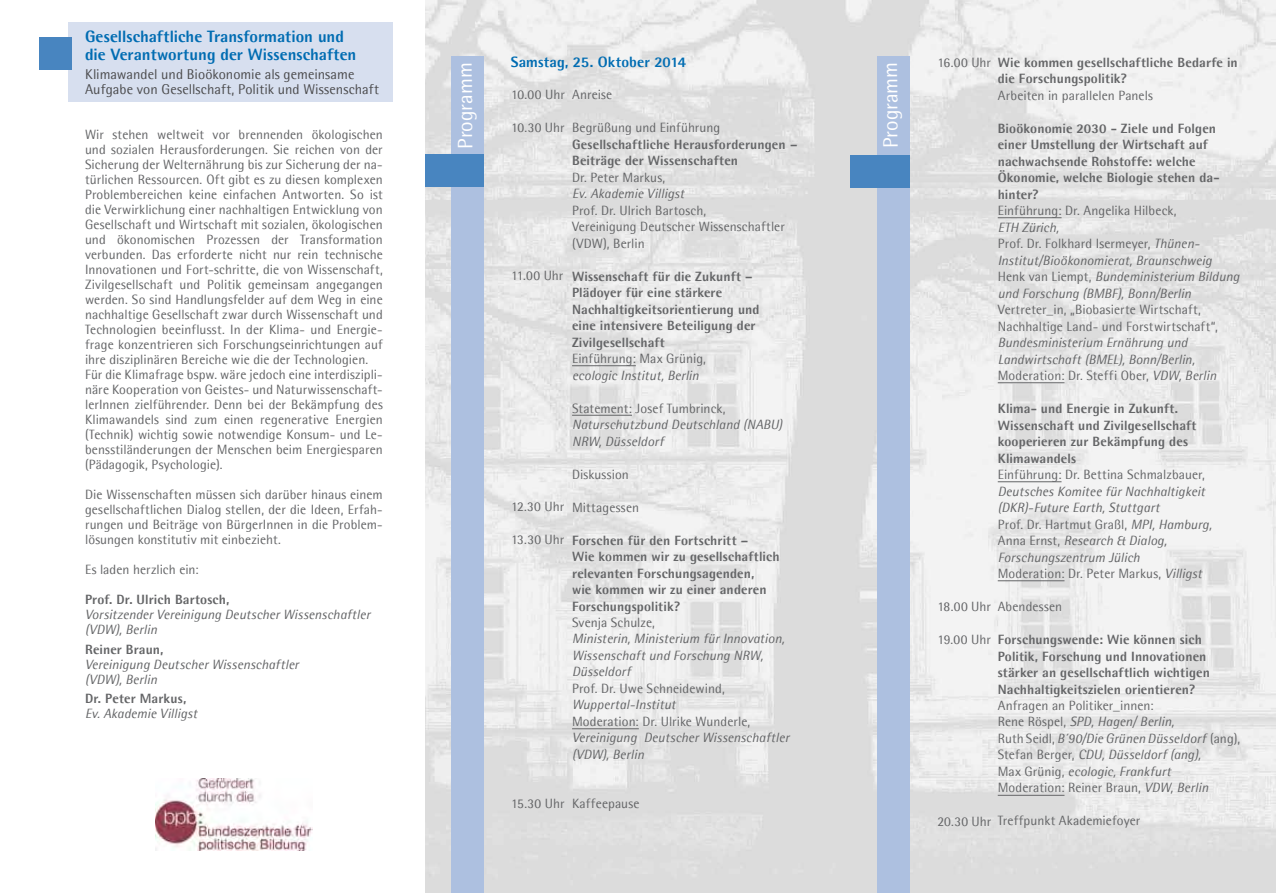
<style>
.page{position:relative;width:1276px;height:893px;background:#fff}
.page>*{position:absolute;margin:0;border:0;box-sizing:border-box;transform-origin:0 0}
.t1{font:21px "Agfa Rotis Semisans";letter-spacing:-.005em;color:#fff}
.t2{font:700 16.5px/18px "Agfa Rotis Semisans Ex";color:#006cb2}
.t3{font:700 15px "Agfa Rotis Semisans Ex";letter-spacing:.005em;color:#006cb2}
.t4{font:14.25px/15px "Agfa Rotis Semisans";letter-spacing:.005em;color:#4b4b4d}
.t5{font:13.5px/15px "Agfa Rotis Semisans";letter-spacing:.005em;color:#646567}
.t6{font:700 13.5px/16.5px "Agfa Rotis Semisans Ex";letter-spacing:.01em;color:#646567}
.t7{font:italic 13.5px/16.5px "Agfa Rotis Semisans";letter-spacing:.005em;color:#646567}
.s1{font-style:normal}
.s2{font-style:italic}
</style>
<div class="page">
<img style="left:425px;top:0;width:851px;height:893px">
<div style="left:68px;top:22px;width:324px;height:80px;background:#d7dfef"></div>
<div style="left:39px;top:37px;width:33px;height:33px;background:#4885c0"></div>
<div style="left:451px;top:56px;width:33px;height:837px;background:#adc0e0"></div>
<div style="left:877px;top:56px;width:32px;height:837px;background:#adc0e0"></div>
<div style="left:425px;top:154px;width:59px;height:33px;background:#4885c0"></div>
<div style="left:850px;top:155px;width:59px;height:33px;background:#4885c0"></div>
<hr style="left:572px;top:365px;width:64px;height:1px;background:#646567">
<hr style="left:572px;top:415px;width:60px;height:1px;background:#646567">
<hr style="left:572px;top:728px;width:67px;height:1px;background:#646567">
<hr style="left:997px;top:217px;width:64px;height:1px;background:#646567">
<hr style="left:997px;top:382px;width:67px;height:1px;background:#646567">
<hr style="left:997px;top:481px;width:64px;height:1px;background:#646567">
<hr style="left:997px;top:580px;width:67px;height:1px;background:#646567">
<hr style="left:997px;top:795px;width:67px;height:1px;background:#646567">
<img style="left:156px;top:778px;width:157px;height:72px">
<p class="t2" style="left:85px;top:27px;width:273px">Gesellschaftliche Transformation und die Verantwortung der Wissenschaften</p>
<p class="t4" style="left:85px;top:67px;width:295px">Klimawandel und Bioökonomie als gemeinsame<br>Aufgabe von Gesellschaft, Politik und Wissenschaft</p>
<p class="t5" style="left:85px;top:127px;width:299px">Wir stehen weltweit vor brennenden ökologischen und sozialen Herausforderungen. Sie reichen von der Sicherung der Welternährung bis zur Sicherung der na&shy;türlichen Ressourcen. Oft gibt es zu diesen komplexen Problembereichen keine einfachen Antworten. So ist die Verwirklichung einer nachhaltigen Entwicklung von Gesellschaft und Wirtschaft mit sozialen, ökologischen und ökonomischen Prozessen der Transformation verbunden. Das erforderte nicht nur rein technische Innovationen und Fort-schritte, die von Wissenschaft, Zivilgesellschaft und Politik gemeinsam angegangen werden. So sind Handlungsfelder auf dem Weg in eine nachhaltige Gesellschaft zwar durch Wissenschaft und Technologien beeinflusst. In der Klima- und Energie&shy;frage konzentrieren sich Forschungseinrichtungen auf ihre disziplinären Bereiche wie die der Technologien.<br>Für die Klimafrage bspw. wäre jedoch eine interdiszipli&shy;näre Kooperation von Geistes- und Naturwissenschaft&shy;lerInnen zielführender. Denn bei der Bekämpfung des Klimawandels sind zum einen regenerative Energien (Technik) wichtig sowie notwendige Konsum- und Le&shy;bensstiländerungen der Menschen beim Energiesparen (Pädagogik, Psychologie).</p>
<p class="t5" style="left:85px;top:487px;width:299px;text-align:justify">Die Wissenschaften müssen sich darüber hinaus einem gesellschaftlichen Dialog stellen, der die Ideen, Erfah&shy;rungen und Beiträge von BürgerInnen in die Problem&shy;lösungen konstitutiv mit einbezieht.</p>
<p class="t5" style="left:85px;top:562px;width:115px">Es laden herzlich ein:</p>
<p class="t6" style="left:85px;top:591px;width:146px">Prof. Dr. Ulrich Bartosch,</p>
<p class="t7" style="left:85px;top:607px;width:287px;line-height:15px">Vorsitzender Vereinigung Deutscher Wissenschaftler (VDW), Berlin</p>
<p class="t6" style="left:85px;top:641px;width:80px">Reiner Braun,</p>
<p class="t7" style="left:85px;top:657px;width:215px;line-height:15px">Vereinigung Deutscher Wissenschaftler (VDW), Berlin</p>
<p class="t6" style="left:85px;top:690px;width:103px">Dr. Peter Markus,</p>
<p class="t7" style="left:85px;top:705px;width:114px">Ev. Akademie Villigst</p>
<p class="t3" style="left:511px;top:52px;width:177px">Samstag, 25. Oktober 2014</p>
<p class="t5" style="left:937px;top:54px;width:55px">16.00 Uhr</p>
<p class="t6" style="left:997px;top:54px;width:242px">Wie kommen gesellschaftliche Bedarfe in die Forschungspolitik?</p>
<p class="t5" style="left:997px;top:87px;width:157px">Arbeiten in parallelen Panels</p>
<p class="t6" style="left:997px;top:120px;width:223px">Bioökonomie 2030 - Ziele und Folgen einer Umstellung der Wirtschaft auf nachwachsende Rohstoffe: welche<br>Ökonomie, welche Biologie stehen da&shy;hinter?</p>
<p class="t5" style="left:997px;top:203px;width:180px">Einführung: Dr. Angelika Hilbeck,</p>
<p class="t7" style="left:997px;top:219px;width:243px">ETH Zürich,<br><span class="s1">Prof. Dr. Folkhard Isermeyer,</span> Thünen-Institut/Bioökonomierat, Braunschweig <span class="s1">Henk van Liempt,</span> Bundeministerium Bildung und Forschung (BMBF), Bonn/Berlin</p>
<p class="t5" style="left:997px;top:301px;width:222px;line-height:16.5px">Vertreter_in, „Biobasierte Wirtschaft,<br>Nachhaltige Land- und Forstwirtschaft“,</p>
<p class="t7" style="left:997px;top:334px;width:220px">Bundesministerium Ernährung und<br>Landwirtschaft (BMEL), Bonn/Berlin,<br><span class="s1">Moderation: Dr. Steffi Ober,</span> VDW, Berlin</p>
<p class="t6" style="left:997px;top:400px;width:200px">Klima- und Energie in Zukunft.<br>Wissenschaft und Zivilgesellschaft kooperieren zur Bekämpfung des<br>Klimawandels</p>
<p class="t5" style="left:997px;top:467px;width:209px">Einführung: Dr. Bettina Schmalzbauer,</p>
<p class="t7" style="left:997px;top:483px;width:216px">Deutsches Komitee für Nachhaltigkeit (DKR)-Future Earth, Stuttgart<br><span class="s1">Prof. Dr. Hartmut Graßl,</span> MPI, Hamburg, <span class="s1">Anna Ernst,</span> Research &amp; Dialog, Forschungszentrum Jülich<br><span class="s1">Moderation: Dr. Peter Markus,</span> Villigst</p>
<p class="t5" style="left:997px;top:599px;width:66px">Abendessen</p>
<p class="t6" style="left:997px;top:631px;width:214px">Forschungswende: Wie können sich Politik, Forschung und Innovationen stärker an gesellschaftlich wichtigen Nachhaltigkeitszielen orientieren?</p>
<p class="t5" style="left:997px;top:697px;width:244px;line-height:16.5px">Anfragen an Politiker_innen:<br>Rene Röspel, <span class="s2">SPD, Hagen/ Berlin,<br></span>Ruth Seidl, <span class="s2">B´90/Die Grünen Düsseldorf</span> (ang), Stefan Berger, <span class="s2">CDU, Düsseldorf (ang),<br></span>Max Grünig, <span class="s2">ecologic, Frankfurt </span>Moderation: Reiner Braun, <span class="s2">VDW, Berlin</span></p>
<p class="t5" style="left:997px;top:813px;width:144px">Treffpunkt Akademiefoyer</p>
<h1 class="t1" style="left:452px;top:149px;width:88px;rotate:-90deg">Programm</h1>
<h1 class="t1" style="left:878px;top:148px;width:88px;rotate:-90deg">Programm</h1>
<p class="t5" style="left:511px;top:86px;width:55px">10.00 Uhr</p>
<p class="t5" style="left:511px;top:119px;width:55px">10.30 Uhr</p>
<p class="t5" style="left:572px;top:87px;width:42px">Anreise</p>
<p class="t5" style="left:572px;top:120px;width:150px">Begrüßung und Einführung</p>
<p class="t6" style="left:572px;top:136px;width:227px">Gesellschaftliche Herausforderungen –<br>Beiträge der Wissenschaften</p>
<p class="t5" style="left:572px;top:169px;width:95px">Dr. Peter Markus,</p>
<p class="t7" style="left:572px;top:185px;width:114px">Ev. Akademie Villigst</p>
<p class="t5" style="left:572px;top:202px;width:214px;line-height:16.5px">Prof. Dr. Ulrich Bartosch,<br>Vereinigung Deutscher Wissenschaftler (VDW), Berlin</p>
<p class="t6" style="left:572px;top:268px;width:189px">Wissenschaft für die Zukunft –<br>Plädoyer für eine stärkere<br>Nachhaltigkeitsorientierung und eine intensivere Beteiligung der<br>Zivilgesellschaft</p>
<p class="t5" style="left:572px;top:351px;width:135px">Einführung: Max Grünig,</p>
<p class="t7" style="left:572px;top:367px;width:128px">ecologic Institut, Berlin</p>
<p class="t5" style="left:572px;top:400px;width:155px">Statement: Josef Tumbrinck,</p>
<p class="t7" style="left:572px;top:416px;width:212px">Naturschutzbund Deutschland (NABU)<br>NRW, Düsseldorf</p>
<p class="t5" style="left:572px;top:466px;width:58px">Diskussion</p>
<p class="t5" style="left:572px;top:499px;width:69px">Mittagessen</p>
<p class="t6" style="left:572px;top:532px;width:209px">Forschen für den Fortschritt –<br>Wie kommen wir zu gesellschaftlich relevanten Forschungsagenden,<br>wie kommen wir zu einer anderen<br>Forschungspolitik?</p>
<p class="t5" style="left:572px;top:615px;width:84px">Svenja Schulze,</p>
<p class="t7" style="left:572px;top:631px;width:214px">Ministerin, Ministerium für Innovation,<br>Wissenschaft und Forschung NRW,<br>Düsseldorf</p>
<p class="t5" style="left:572px;top:681px;width:154px">Prof. Dr. Uwe Schneidewind,</p>
<p class="t7" style="left:572px;top:697px;width:105px">Wuppertal-Institut</p>
<p class="t5" style="left:572px;top:714px;width:180px">Moderation: Dr. Ulrike Wunderle,</p>
<p class="t7" style="left:572px;top:730px;width:219px">Vereinigung Deutscher Wissenschaftler (VDW), Berlin</p>
<p class="t5" style="left:572px;top:796px;width:69px">Kaffeepause</p>
<p class="t5" style="left:511px;top:268px;width:54px">11.00 Uhr</p>
<p class="t5" style="left:511px;top:499px;width:55px">12.30 Uhr</p>
<p class="t5" style="left:511px;top:532px;width:55px">13.30 Uhr</p>
<p class="t5" style="left:937px;top:599px;width:55px">18.00 Uhr</p>
<p class="t5" style="left:937px;top:632px;width:55px">19.00 Uhr</p>
<p class="t5" style="left:511px;top:796px;width:55px">15.30 Uhr</p>
<p class="t5" style="left:937px;top:813px;width:56px">20.30 Uhr</p>
</div>
